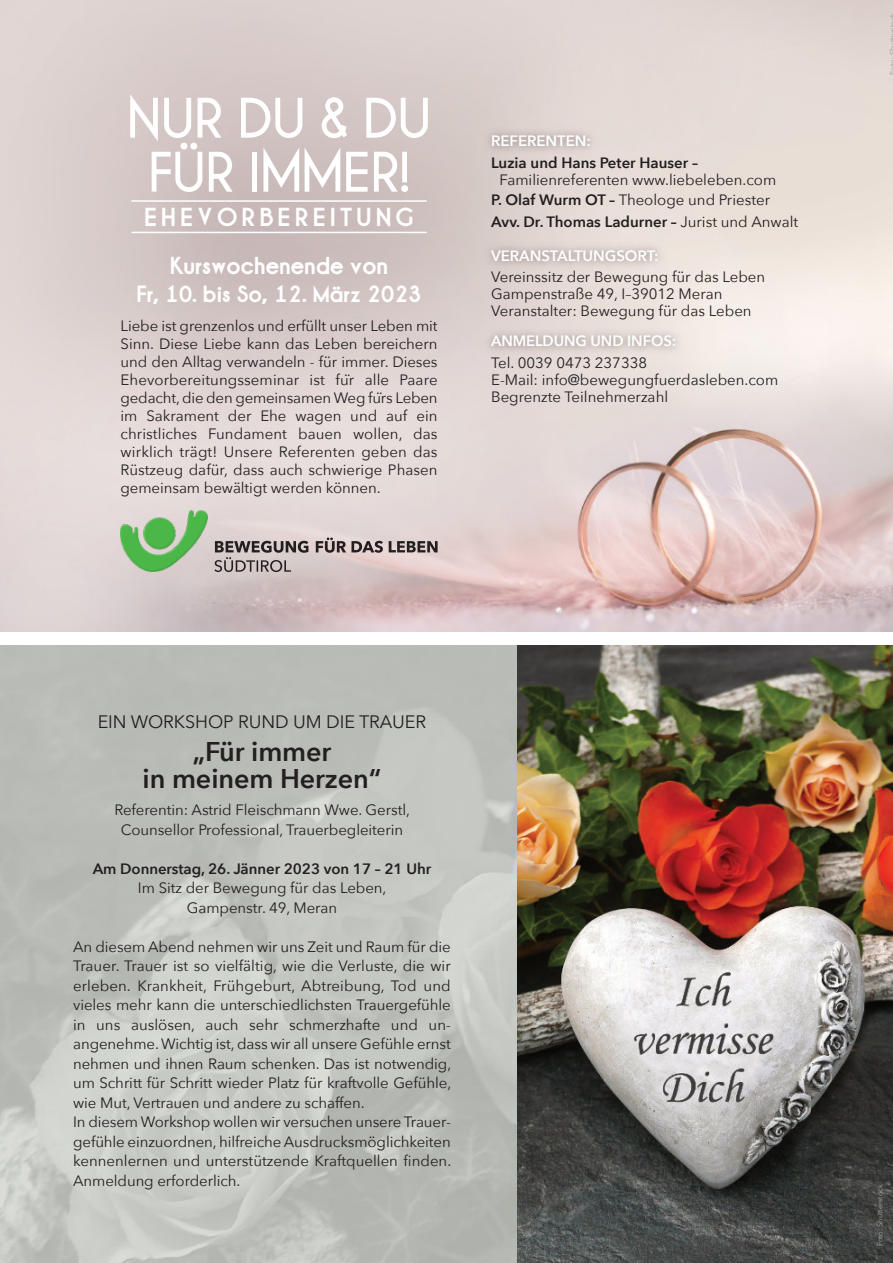
<style>
.page{position:relative;width:893px;height:1263px;background:#fff}
.page>*{position:absolute;margin:0;border:0;box-sizing:border-box;transform-origin:0 0}
.t1{font:58.5px/54px "Champagne&Limousines Thick";color:#fff;text-align:center}
.t2{font:600 27px/27px "Avenir Next";letter-spacing:-.005em;color:#231f20;text-align:center}
.t3{font:700 26.7px "Champagne&Limousines Thick";letter-spacing:.15em;color:#fff}
.t4{font:700 25.05px "Champagne&Limousines Thick";color:#fff}
.t5{font:700 24px "Champagne&Limousines Thick";color:#fff}
.t6{font:18px "Avenir Next";letter-spacing:-.005em;color:#231f20}
.t7{font:15px/19.5px "Avenir Next";letter-spacing:-.005em;color:#231f20;text-align:center}
.t8{font:600 15px "Avenir Next";letter-spacing:-.005em;color:#231f20}
.t9{font:600 15px "Avenir Next";letter-spacing:-.005em;color:#fff}
.t10{font:7.5px "Avenir Next";color:rgb(186 188 190/.8)}
.t11{font:7.5px "Avenir Next";color:rgb(130 132 135/.8)}
.s1{font-weight:600}
.s2{font-weight:400}
</style>
<div class="page">
<img style="left:0;top:0;width:893px;height:631px">
<svg style="left:316px;top:537px;width:122px;height:16px;background:#9b908f"></svg>
<svg style="left:214px;top:541px;width:94px;height:31px;background:#9f9696"></svg>
<img style="left:121px;top:510px;width:87px;height:62px">
<img style="left:482px;top:126px;width:202px;height:230px">
<hr style="left:131px;top:200px;width:296px;height:2px;background:#fff">
<hr style="left:131px;top:232px;width:296px;height:1px;background:#fff">
<img style="left:517px;top:645px;width:376px;height:618px">
<h1 class="t1" style="left:127px;top:98px;width:305px">NUR DU &amp; DU<br>FÜR IMMER!</h1>
<h3 class="t3" style="left:144px;top:208px;width:271px">EHEVORBEREITUNG</h3>
<h3 class="t4" style="left:170px;top:257px;width:220px">Kurswochenende von</h3>
<h3 class="t5" style="left:136px;top:286px;width:287px">Fr, 10. bis So, 12. März 2023</h3>
<p class="t7" style="left:121px;top:317px;width:319px;line-height:18px;text-align:justify">Liebe ist grenzenlos und erfüllt unser Leben mit Sinn. Diese Liebe kann das Leben bereichern und den Alltag verwandeln - für immer. Dieses Ehevorbereitungsseminar ist für alle Paare gedacht, die den gemeinsamen Weg fürs Leben im Sakrament der Ehe wagen und auf ein christliches Fundament bauen wollen, das wirklich trägt! Unsere Referenten geben das Rüstzeug dafür, dass auch schwierige Phasen gemeinsam bewältigt werden können.</p>
<p class="t9" style="left:491px;top:131px;width:101px">REFERENTEN:</p>
<p class="t8" style="left:491px;top:153px;width:208px">Luzia und Hans Peter Hauser –</p>
<p class="t7" style="left:491px;top:170px;width:287px;line-height:20.2px">Familienreferenten www.liebeleben.com<br><span class="s1">P. Olaf Wurm OT –</span> Theologe und Priester</p>
<p class="t8" style="left:491px;top:212px;width:309px">Avv. Dr. Thomas Ladurner – <span class="s2">Jurist und Anwalt</span></p>
<p class="t9" style="left:491px;top:246px;width:169px">VERANSTALTUNGSORT:</p>
<p class="t7" style="left:491px;top:268px;width:276px;line-height:17.2px;text-align:left">Vereinssitz der Bewegung für das Leben<br>Gampenstraße 49, I–39012 Meran<br>Veranstalter: Bewegung für das Leben</p>
<p class="t7" style="left:491px;top:354px;width:289px;line-height:17.2px;text-align:left">Tel. 0039 0473 237338<br>E-Mail: info@bewegungfuerdasleben.com<br>Begrenzte Teilnehmerzahl</p>
<p class="t9" style="left:491px;top:331px;width:187px">ANMELDUNG UND INFOS:</p>
<p class="t11" style="left:888px;top:17px;width:5px;rotate:-90deg">k</p>
<p class="t11" style="left:888px;top:55px;width:10px;rotate:-90deg">Sh</p>
<p class="t11" style="left:888px;top:75px;width:6px;rotate:-90deg">F</p>
<p class="t6" style="left:98px;top:710px;width:330px">EIN WORKSHOP RUND UM DIE TRAUER</p>
<h2 class="t2" style="left:143px;top:739px;width:240px">„Für immer<br>in meinem Herzen“</h2>
<p class="t7" style="left:114px;top:801px;width:297px">Referentin: Astrid Fleischmann Wwe. Gerstl,<br>Counsellor Professional, Trauerbegleiterin</p>
<p class="t8" style="left:93px;top:859px;width:340px">Am Donnerstag, 26. Jänner 2023 von 17 – 21 Uhr</p>
<p class="t7" style="left:138px;top:879px;width:250px">Im Sitz der Bewegung für das Leben,<br>Gampenstr. 49, Meran</p>
<p class="t7" style="left:73px;top:937px;width:380px;text-align:left">An diesem Abend nehmen wir uns Zeit und Raum für die Trauer. Trauer ist so vielfältig, wie die Verluste, die wir erleben. Krankheit, Frühgeburt, Abtreibung, Tod und vieles mehr kann die unterschiedlichsten Trauergefühle in uns auslösen, auch sehr schmerzhafte und un&shy;angenehme.Wichtig ist, dass wir all unsere Gefühle ernst nehmen und ihnen Raum schenken. Das ist notwendig, um Schritt für Schritt wieder Platz für kraftvolle Gefühle, wie Mut, Vertrauen und andere zu schaffen.<br>In diesem Workshop wollen wir versuchen unsere Trauer&shy;gefühle einzuordnen, hilfreiche Ausdrucksmöglichkeiten kennenlernen und unterstützende Kraftquellen finden.<br>Anmeldung erforderlich.</p>
<p class="t10" style="left:875px;top:1246px;width:64px;rotate:-90deg">Foto: Shutterstock</p>
</div>
